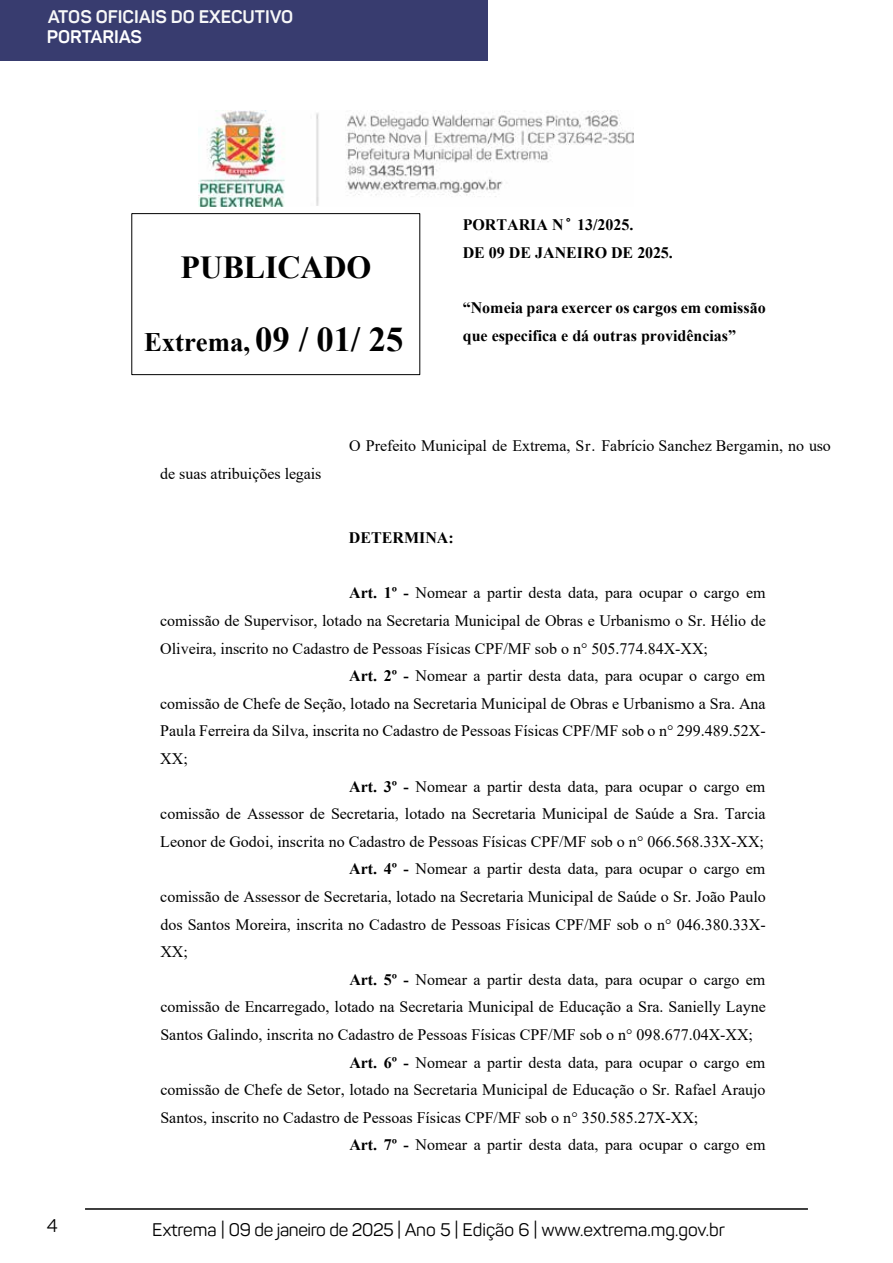
<style>
.page{position:relative;width:893px;height:1263px;background:#fff}
.page>*{position:absolute;margin:0;border:0;box-sizing:border-box;transform-origin:0 0}
.t1{font:700 31.95px "Times New Roman";letter-spacing:-.005em;color:#000}
.t2{font:700 26.7px "Times New Roman";color:#000}
.t3{font:18px "Panton";color:#000}
.t4{font:700 18px "Panton";color:#f7f8f8}
.t5{font:700 18px "Panton";color:#fff}
.t6{font:16.05px "Times New Roman";color:#000}
.t7{font:700 16.05px/27.8px "Times New Roman";color:#000}
.s1{font-size:34.65px}
.s2{font-family:"Trebuchet MS"}
.s3{font-weight:700}
</style>
<div class="page">
<hr style="left:85px;top:1208px;width:723px;height:2px;background:#000">
<div style="left:0;top:0;width:488px;height:61px;background:#383c6f"></div>
<img style="left:198px;top:110px;width:435px;height:96px">
<div style="left:131px;top:213px;width:289px;height:162px;border:1px solid #000"></div>
<p class="t4" style="left:48px;top:6px;width:247px">ATOS OFICIAIS DO EXECUTIVO</p>
<p class="t5" style="left:47px;top:26px;width:97px">PORTARIAS</p>
<h1 class="t1" style="left:180px;top:244px;width:192px">PUBLICADO</h1>
<h2 class="t2" style="left:144px;top:323px;width:261px">Extrema, <span class="s1">09 / 01/ 25</span></h2>
<p class="t7" style="left:463px;top:210px;width:211px">PORTARIA N<span class="s2">°</span> 13/2025.<br>DE 09 DE JANEIRO DE 2025.</p>
<p class="t7" style="left:463px;top:293px;width:305px">“Nomeia para exercer os cargos em comissão que especifica e dá outras providências”</p>
<p class="t6" style="left:160px;top:462px;width:163px">de suas atribuições legais</p>
<p class="t6" style="left:349px;top:434px;width:483px">O Prefeito Municipal de Extrema, Sr. Fabrício Sanchez Bergamin, no uso</p>
<p class="t7" style="left:349px;top:523px;width:106px">DETERMINA:</p>
<p class="t6" style="left:349px;top:582px;width:418px"><span class="s3">Art. 1º -</span> Nomear a partir desta data, para ocupar o cargo em</p>
<p class="t6" style="left:160px;top:609px;width:607px">comissão de Supervisor, lotado na Secretaria Municipal de Obras e Urbanismo o Sr. Hélio de</p>
<p class="t6" style="left:160px;top:637px;width:549px">Oliveira, inscrito no Cadastro de Pessoas Físicas CPF/MF sob o n° 505.774.84X-XX;</p>
<p class="t6" style="left:349px;top:664px;width:418px"><span class="s3">Art. 2º -</span> Nomear a partir desta data, para ocupar o cargo em</p>
<p class="t6" style="left:160px;top:692px;width:607px">comissão de Chefe de Seção, lotado na Secretaria Municipal de Obras e Urbanismo a Sra. Ana</p>
<p class="t6" style="left:160px;top:720px;width:607px">Paula Ferreira da Silva, inscrita no Cadastro de Pessoas Físicas CPF/MF sob o n° 299.489.52X-</p>
<p class="t6" style="left:160px;top:747px;width:29px">XX;</p>
<p class="t6" style="left:349px;top:775px;width:418px"><span class="s3">Art. 3º -</span> Nomear a partir desta data, para ocupar o cargo em</p>
<p class="t6" style="left:160px;top:802px;width:607px">comissão de Assessor de Secretaria, lotado na Secretaria Municipal de Saúde a Sra. Tarcia</p>
<p class="t6" style="left:160px;top:830px;width:605px">Leonor de Godoi, inscrita no Cadastro de Pessoas Físicas CPF/MF sob o n° 066.568.33X-XX;</p>
<p class="t6" style="left:349px;top:858px;width:418px"><span class="s3">Art. 4º -</span> Nomear a partir desta data, para ocupar o cargo em</p>
<p class="t6" style="left:160px;top:885px;width:607px">comissão de Assessor de Secretaria, lotado na Secretaria Municipal de Saúde o Sr. João Paulo</p>
<p class="t6" style="left:160px;top:913px;width:607px">dos Santos Moreira, inscrita no Cadastro de Pessoas Físicas CPF/MF sob o n° 046.380.33X-</p>
<p class="t6" style="left:160px;top:940px;width:29px">XX;</p>
<p class="t6" style="left:349px;top:968px;width:418px"><span class="s3">Art. 5º -</span> Nomear a partir desta data, para ocupar o cargo em</p>
<p class="t6" style="left:160px;top:996px;width:607px">comissão de Encarregado, lotado na Secretaria Municipal de Educação a Sra. Sanielly Layne</p>
<p class="t6" style="left:160px;top:1023px;width:594px">Santos Galindo, inscrita no Cadastro de Pessoas Físicas CPF/MF sob o n° 098.677.04X-XX;</p>
<p class="t6" style="left:349px;top:1051px;width:418px"><span class="s3">Art. 6º -</span> Nomear a partir desta data, para ocupar o cargo em</p>
<p class="t6" style="left:160px;top:1078px;width:607px">comissão de Chefe de Setor, lotado na Secretaria Municipal de Educação o Sr. Rafael Araujo</p>
<p class="t6" style="left:160px;top:1106px;width:539px">Santos, inscrito no Cadastro de Pessoas Físicas CPF/MF sob o n° 350.585.27X-XX;</p>
<p class="t6" style="left:349px;top:1134px;width:418px"><span class="s3">Art. 7º -</span> Nomear a partir desta data, para ocupar o cargo em</p>
<p class="t3" style="left:47px;top:1215px;width:12px">4</p>
<p class="t3" style="left:152px;top:1219px;width:574px">Extrema | 09 de janeiro de 2025 | Ano 5 | Edição 6 | www.extrema.mg.gov.br</p>
</div>
